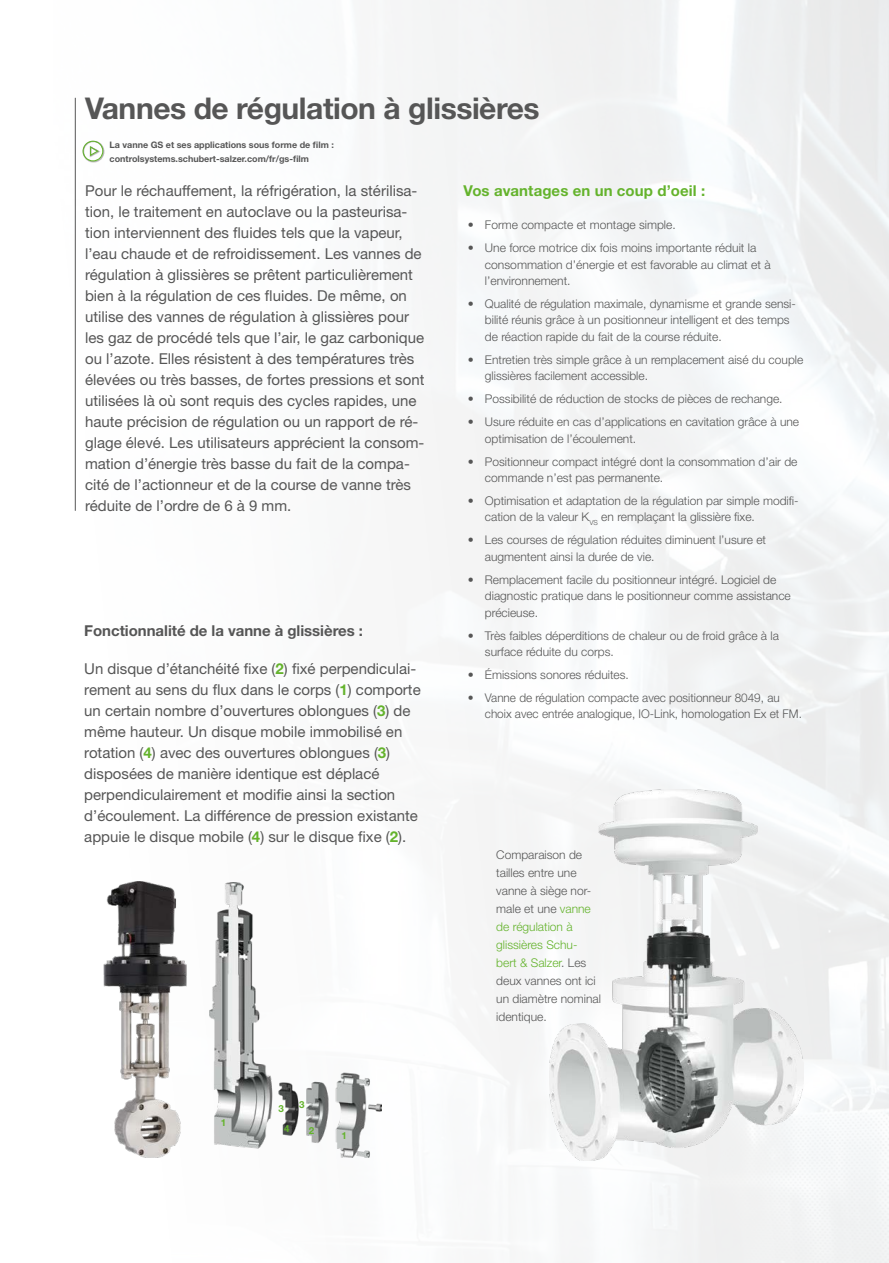
<style>
.page{position:relative;width:889px;height:1263px;background:#fff}
.page>*{position:absolute;margin:0;border:0;box-sizing:border-box;transform-origin:0 0}
.t1{font:700 30px "Helvetica Neue LT Std";letter-spacing:-.015em;color:#565656}
.t2{font:15px/21px "Helvetica Neue LT Std";color:#565656}
.t3{font:700 15px "Helvetica Neue LT Std";letter-spacing:-.005em;color:#565656}
.t4{font:700 15px "Helvetica Neue LT Std";letter-spacing:.005em;color:#64b32c}
.t5{font:300 12px/16.5px "Helvetica Neue LT Std";color:#565656}
.t6{font:300 12px/16.5px "Helvetica Neue LT Pro";color:#565656}
.t7{font:700 9.75px "Helvetica Neue LT Std";color:#64b32c}
.t8{font:700 9px/13.5px "Helvetica Neue LT Std";color:#565656}
.s1{font-weight:700;color:#64b32c}
.s2{font-weight:400}
.s3{color:#64b32c}
</style>
<div class="page">
<hr style="left:75px;top:98px;width:1px;height:413px;background:#565656">
<img style="left:549px;top:790px;width:255px;height:371px">
<img style="left:82px;top:140px;width:23px;height:23px">
<svg style="left:83px;top:141px;width:20px;height:20px"></svg>
<img style="left:210px;top:883px;width:172px;height:274px">
<img style="left:103px;top:881px;width:84px;height:276px">
<p class="t1" style="left:85px;top:90px;width:456px">Vannes de régulation à glissières</p>
<p class="t8" style="left:110px;top:138px;width:226px">La vanne GS et ses applications sous forme de film : controlsystems.schubert-salzer.com/fr/gs-film</p>
<p class="t2" style="left:85px;top:180px;width:341px">Pour le réchauffement, la réfrigération, la stérilisa&shy;tion, le traitement en autoclave ou la pasteurisa&shy;tion interviennent des fluides tels que la vapeur, l’eau chaude et de refroidissement. Les vannes de régulation à glissières se prêtent particulièrement bien à la régulation de ces fluides. De même, on utilise des vannes de régulation à glissières pour les gaz de procédé tels que l’air, le gaz carbonique ou l’azote. Elles résistent à des températures très élevées ou très basses, de fortes pressions et sont utilisées là où sont requis des cycles rapides, une haute précision de régulation ou un rapport de ré&shy;glage élevé. Les utilisateurs apprécient la consom&shy;mation d’énergie très basse du fait de la compa&shy;cité de l’actionneur et de la course de vanne très réduite de l’ordre de 6 à 9 mm.</p>
<p class="t3" style="left:84px;top:621px;width:280px">Fonctionnalité de la vanne à glissières :</p>
<p class="t2" style="left:84px;top:658px;width:338px">Un disque d’étanchéité fixe (<span class="s1">2</span>) fixé perpendiculai&shy;rement au sens du flux dans le corps (<span class="s1">1</span>) comporte un certain nombre d’ouvertures oblongues (<span class="s1">3</span>) de même hauteur. Un disque mobile immobilisé en rotation (<span class="s1">4</span>) avec des ouvertures oblongues (<span class="s1">3</span>) disposées de manière identique est déplacé perpendiculairement et modifie ainsi la section d’écoulement. La différence de pression existante appuie le disque mobile (<span class="s1">4</span>) sur le disque fixe (<span class="s1">2</span>).</p>
<p class="t7" style="left:221px;top:1116px;width:7px">1</p>
<p class="t7" style="left:278px;top:1103px;width:7px">3</p>
<p class="t7" style="left:299px;top:1099px;width:7px">3</p>
<p class="t7" style="left:284px;top:1123px;width:7px">4</p>
<p class="t7" style="left:309px;top:1124px;width:7px">2</p>
<p class="t7" style="left:341px;top:1129px;width:7px">1</p>
<p class="t4" style="left:463px;top:181px;width:243px">Vos avantages en un coup d’oeil :</p>
<p class="t5" style="left:468px;top:216px;width:209px">• Forme compacte et montage simple.</p>
<p class="t5" style="left:485px;top:239px;width:287px;text-indent:-17px">• Une force motrice dix fois moins importante réduit la consommation d’énergie et est favorable au climat et à l’environnement.</p>
<p class="t5" style="left:485px;top:295px;width:312px;text-indent:-17px">• Qualité de régulation maximale, dynamisme et grande sensi&shy;bilité réunis grâce à un positionneur intelligent et des temps de réaction rapide du fait de la course réduite.</p>
<p class="t5" style="left:485px;top:351px;width:320px;text-indent:-17px">• Entretien très simple grâce à un remplacement aisé du couple glissières facilement accessible.</p>
<p class="t5" style="left:468px;top:390px;width:316px">• Possibilité de réduction de stocks de pièces de rechange.</p>
<p class="t5" style="left:485px;top:413px;width:316px;text-indent:-17px">• Usure réduite en cas d’applications en cavitation grâce à une optimisation de l’écoulement.</p>
<p class="t5" style="left:485px;top:453px;width:314px;text-indent:-17px">• Positionneur compact intégré dont la consommation d’air de commande n’est pas permanente.</p>
<p class="t5" style="left:485px;top:492px;width:315px;text-indent:-17px">• Optimisation et adaptation de la régulation par simple modifi&shy;cation de la valeur K<sub>VS</sub> en remplaçant la glissière fixe.</p>
<p class="t5" style="left:485px;top:531px;width:283px;text-indent:-17px">• Les courses de régulation réduites diminuent l’usure et augmentent ainsi la durée de vie.</p>
<p class="t6" style="left:485px;top:571px;width:307px;text-indent:-17px"><span class="s2">•</span> Remplacement facile du positionneur intégré. Logiciel de diagnostic pratique dans le positionneur comme assistance précieuse.</p>
<p class="t5" style="left:485px;top:627px;width:295px;text-indent:-17px">• Très faibles déperditions de chaleur ou de froid grâce à la surface réduite du corps.</p>
<p class="t5" style="left:468px;top:666px;width:163px">• Émissions sonores réduites.</p>
<p class="t5" style="left:485px;top:689px;width:318px;text-indent:-17px"><span class="s2">•</span> Vanne de régulation compacte avec positionneur 8049, au choix avec entrée analogique, IO-Link, homologation Ex et FM.</p>
<p class="t5" style="left:496px;top:845px;width:106px;line-height:18px">Comparaison de tailles entre une vanne à siège nor&shy;male et une <span class="s3">vanne de régulation à glissières Schu-<br>bert &amp; Salzer</span>. Les deux vannes ont ici un diamètre nominal identique.</p>
</div>
